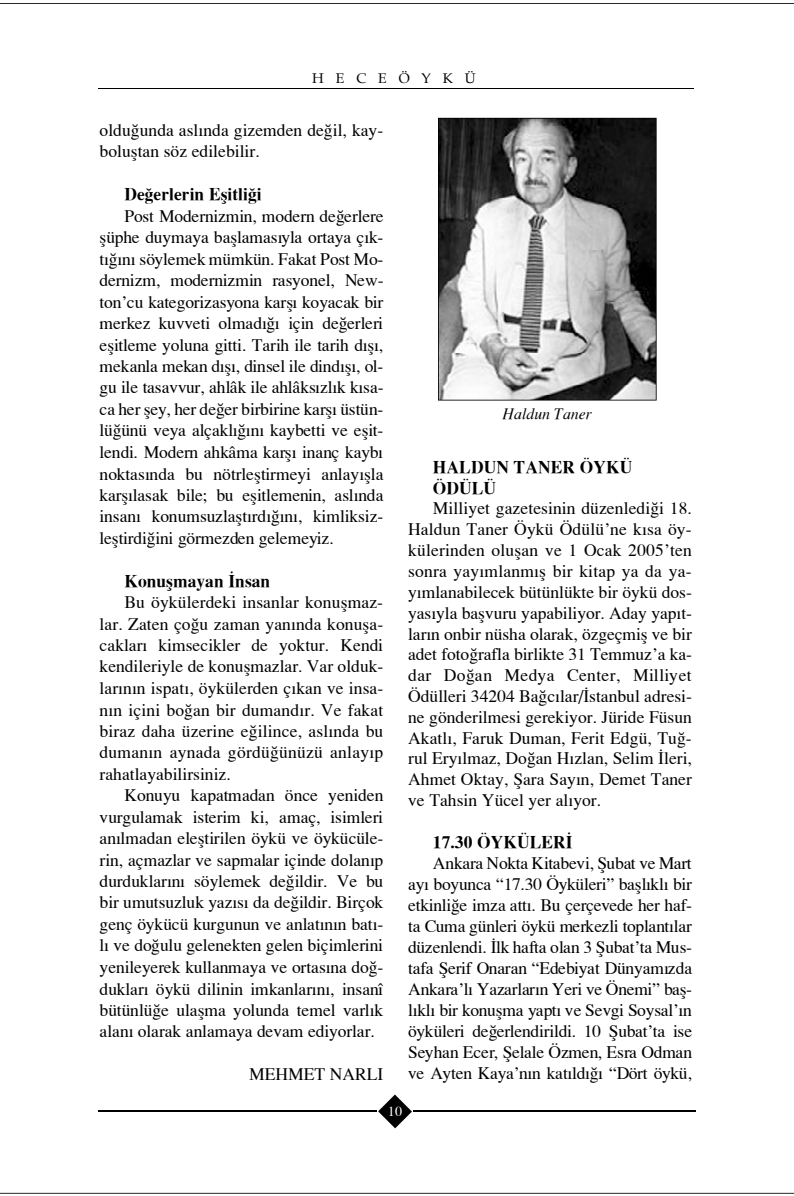
<style>
.page{position:relative;width:794px;height:1196px;background:#fff}
.page>*{position:absolute;margin:0;border:0;box-sizing:border-box;transform-origin:0 0}
.t1{font:17.5px/21.5px "Times Tr Roman";color:#000;text-align:justify}
.t2{font:700 17.5px/21px "Times Tr";color:#000}
.t3{font:italic 15.75px "Times Tr";color:#000}
.t4{font:14px "Palatino";color:#000}
.t5{font:14px "Times Tr Roman";color:#fff}
</style>
<div class="page">
<svg style="left:378px;top:1094px;width:34px;height:34px"></svg>
<hr style="left:98px;top:88px;width:595px;height:1px;background:#000">
<hr style="left:98px;top:1110px;width:278px;height:2px;background:#000">
<hr style="left:413px;top:1110px;width:282px;height:2px;background:#000">
<svg style="left:438px;top:118px;width:218px;height:282px"></svg>
<p class="t4" style="left:312px;top:70px;width:165px">H E C E Ö Y K Ü</p>
<p class="t1" style="left:99px;top:119px;width:285px">oldu¤unda asl›nda gizemden de¤il, kay&shy;bolufltan söz edilebilir.</p>
<p class="t2" style="left:124px;top:183px;width:139px">De¤erlerin Eflitli¤i</p>
<p class="t1" style="left:99px;top:205px;width:285px;text-indent:25px">Post Modernizmin, modern de¤erlere flüphe duymaya bafllamas›yla ortaya ç›k&shy;t›¤›n› söylemek mümkün. Fakat Post Mo&shy;dernizm, modernizmin rasyonel, New&shy;ton’cu kategorizasyona karfl› koyacak bir merkez kuvveti olmad›¤› için de¤erleri eflitleme yoluna gitti. Tarih ile tarih d›fl›, mekanla mekan d›fl›, dinsel ile dind›fl›, ol&shy;gu ile tasavvur, ahlâk ile ahlâks›zl›k k›sa&shy;ca her fley, her de¤er birbirine karfl› üstün&shy;lü¤ünü veya alçakl›¤›n› kaybetti ve eflit&shy;lendi. Modern ahkâma karfl› inanç kayb› noktas›nda bu nötrlefltirmeyi anlay›flla karfl›lasak bile; bu eflitlemenin, asl›nda insan› konumsuzlaflt›rd›¤›n›, kimliksiz&shy;lefltirdi¤ini görmezden gelemeyiz.</p>
<p class="t2" style="left:124px;top:570px;width:147px">Konuflmayan ‹nsan</p>
<p class="t1" style="left:99px;top:591px;width:285px;text-indent:25px">Bu öykülerdeki insanlar konuflmaz&shy;lar. Zaten ço¤u zaman yan›nda konufla&shy;caklar› kimsecikler de yoktur. Kendi kendileriyle de konuflmazlar. Var olduk&shy;lar›n›n ispat›, öykülerden ç›kan ve insa&shy;n›n içini bo¤an bir dumand›r. Ve fakat biraz daha üzerine e¤ilince, asl›nda bu duman›n aynada gördü¤ünüzü anlay›p rahatlayabilirsiniz.</p>
<p class="t1" style="left:99px;top:784px;width:285px;text-indent:25px">Konuyu kapatmadan önce yeniden vurgulamak isterim ki, amaç, isimleri an›lmadan elefltirilen öykü ve öykücüle&shy;rin, açmazlar ve sapmalar içinde dolan›p durduklar›n› söylemek de¤ildir. Ve bu bir umutsuzluk yaz›s› da de¤ildir. Birçok genç öykücü kurgunun ve anlat›n›n bat›- l› ve do¤ulu gelenekten gelen biçimlerini yenileyerek kullanmaya ve ortas›na do¤- duklar› öykü dilinin imkanlar›n›, insanî bütünlü¤e ulaflma yolunda temel varl›k alan› olarak anlamaya devam ediyorlar.</p>
<p class="t1" style="left:249px;top:1063px;width:136px">MEHMET NARLI</p>
<p class="t3" style="left:502px;top:405px;width:91px">Haldun Taner</p>
<p class="t2" style="left:433px;top:456px;width:201px">HALDUN TANER ÖYKÜ<br>ÖDÜLÜ</p>
<p class="t1" style="left:408px;top:498px;width:285px;line-height:20.8px;text-indent:25px">Milliyet gazetesinin düzenledi¤i 18.<br>Haldun Taner Öykü Ödülü’ne k›sa öy&shy;külerinden oluflan ve 1 Ocak 2005’ten sonra yay›mlanm›fl bir kitap ya da ya&shy;y›mlanabilecek bütünlükte bir öykü dos&shy;yas›yla baflvuru yapabiliyor. Aday yap›t&shy;lar›n onbir nüsha olarak, özgeçmifl ve bir adet foto¤rafla birlikte 31 Temmuz’a ka&shy;dar Do¤an Medya Center, Milliyet Ödülleri 34204 Ba¤c›lar/‹stanbul adresi&shy;ne gönderilmesi gerekiyor. Jüride Füsun Akatl›, Faruk Duman, Ferit Edgü, Tu¤- rul Ery›lmaz, Do¤an H›zlan, Selim ‹leri, Ahmet Oktay, fiara Say›n, Demet Taner ve Tahsin Yücel yer al›yor.</p>
<p class="t2" style="left:433px;top:831px;width:141px">17.30 ÖYKÜLER‹</p>
<p class="t1" style="left:408px;top:852px;width:285px;line-height:21px;text-indent:25px">Ankara Nokta Kitabevi, fiubat ve Mart ay› boyunca “17.30 Öyküleri” bafll›kl› bir etkinli¤e imza att›. Bu çerçevede her haf&shy;ta Cuma günleri öykü merkezli toplant›lar düzenlendi. ‹lk hafta olan 3 fiubat’ta Mus&shy;tafa fierif Onaran “Edebiyat Dünyam›zda Ankara’l› Yazarlar›n Yeri ve Önemi” bafl&shy;l›kl› bir konuflma yapt› ve Sevgi Soysal’›n öyküleri de¤erlendirildi. 10 fiubat’ta ise Seyhan Ecer, fielale Özmen, Esra Odman ve Ayten Kaya’n›n kat›ld›¤› “Dört öykü,</p>
<p class="t5" style="left:388px;top:1103px;width:15px">10</p>
</div>
